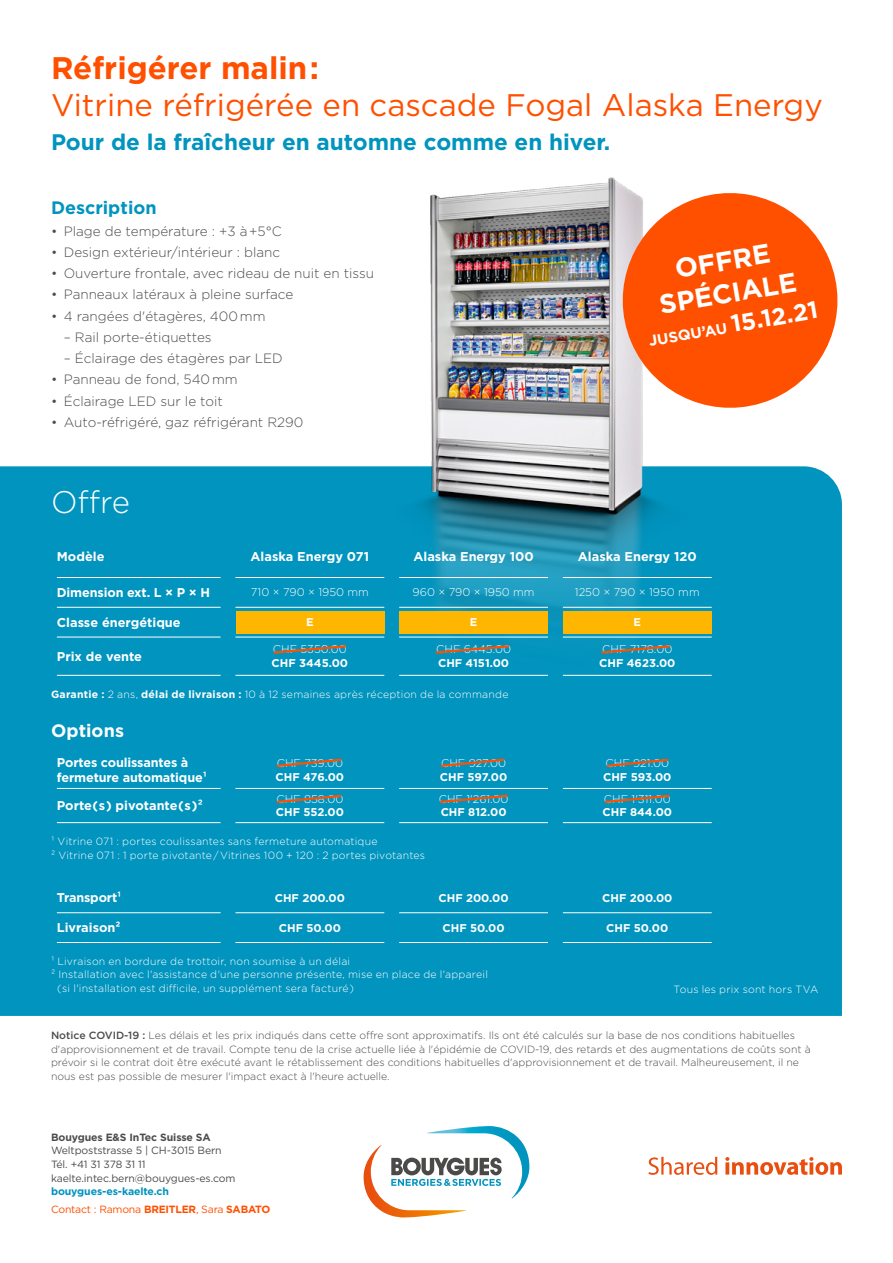
<style>
.page{position:relative;width:893px;height:1263px;background:#fff}
.page>*{position:absolute;margin:0;border:0;box-sizing:border-box;transform-origin:0 0}
.t1{font:31.2px "Gotham";color:#ff5000}
.t2{font:700 31.2px "Gotham";color:#ff5000}
.t3{font:300 31.2px "Gotham";color:#fff}
.t4{font:700 27px/32.4px "Gotham";color:#fff;text-align:center}
.t5{font:700 22.5px "Gotham";color:#0094be}
.t6{font:700 18px "Gotham";color:#0094be}
.t7{font:700 18px "Gotham";letter-spacing:.005em;color:#fff}
.t8{font:700 15px "Gotham";color:#fff}
.t9{font:300 13.5px "Gotham";color:#4c4c4e}
.t10{font:700 12.75px/15.3px "Gotham";letter-spacing:-.005em;color:#fff}
.t11{font:700 11.25px "Gotham";color:#fff}
.t12{font:300 11.25px "Gotham";color:#fff}
.t13{font:300 10.5px/13.5px "Gotham";color:#4c4c4e}
.t14{font:300 10.5px/13.5px "Gotham";letter-spacing:.02em;color:#fff}
.t15{font:10.5px/13.5px "Gotham";letter-spacing:-.01em;color:#4c4c4e}
.t16{font:700 10.5px/17.7px "Gotham";letter-spacing:-.01em;color:#0094be}
.t17{font:700 10.5px "Gotham";letter-spacing:-.01em;color:#4c4c4e}
.s1{font-size:24px}
.s2{font-weight:700}
.s3{font-weight:500}
.s4{font-weight:400;color:#ff5000}
.s5{color:#ff5000}
</style>
<div class="page">
<div style="left:0;top:466px;width:842px;height:550px;background:#0094be"></div>
<svg style="left:648px;top:1157px;width:69px;height:18px"></svg>
<svg style="left:725px;top:1157px;width:117px;height:18px"></svg>
<svg style="left:364px;top:1126px;width:165px;height:92px"></svg>
<img style="left:373px;top:177px;width:327px;height:603px">
<hr style="left:57px;top:912px;width:164px;height:1px;background:#fff">
<hr style="left:235px;top:912px;width:149px;height:1px;background:#fff">
<hr style="left:399px;top:912px;width:149px;height:1px;background:#fff">
<hr style="left:563px;top:912px;width:149px;height:1px;background:#fff">
<hr style="left:57px;top:942px;width:164px;height:1px;background:#fff">
<hr style="left:235px;top:942px;width:149px;height:1px;background:#fff">
<hr style="left:399px;top:942px;width:149px;height:1px;background:#fff">
<hr style="left:563px;top:942px;width:149px;height:1px;background:#fff">
<svg style="left:608px;top:178px;width:230px;height:244px;fill:#ff5000"></svg>
<div style="left:236px;top:611px;width:148px;height:22px;background:#ffb600"></div>
<div style="left:399px;top:611px;width:149px;height:22px;background:#ffb600"></div>
<div style="left:563px;top:611px;width:149px;height:22px;background:#ffb600"></div>
<hr style="left:57px;top:607px;width:164px;height:1px;background:#fff">
<hr style="left:235px;top:607px;width:149px;height:1px;background:#fff">
<hr style="left:399px;top:607px;width:149px;height:1px;background:#fff">
<hr style="left:563px;top:607px;width:149px;height:1px;background:#fff">
<hr style="left:57px;top:637px;width:164px;height:1px;background:#fff">
<hr style="left:235px;top:637px;width:149px;height:1px;background:#fff">
<hr style="left:399px;top:637px;width:149px;height:1px;background:#fff">
<hr style="left:563px;top:637px;width:149px;height:1px;background:#fff">
<hr style="left:57px;top:577px;width:164px;height:1px;background:#fff">
<hr style="left:235px;top:577px;width:149px;height:1px;background:#fff">
<hr style="left:399px;top:577px;width:149px;height:1px;background:#fff">
<hr style="left:563px;top:577px;width:149px;height:1px;background:#fff">
<hr style="left:57px;top:675px;width:164px;height:1px;background:#fff">
<hr style="left:235px;top:675px;width:149px;height:1px;background:#fff">
<hr style="left:399px;top:675px;width:149px;height:1px;background:#fff">
<hr style="left:563px;top:675px;width:149px;height:1px;background:#fff">
<svg style="left:271px;top:644px;width:77px;height:11px"></svg>
<svg style="left:433px;top:644px;width:78px;height:11px"></svg>
<svg style="left:599px;top:644px;width:73px;height:11px"></svg>
<hr style="left:57px;top:788px;width:164px;height:1px;background:#fff">
<hr style="left:235px;top:788px;width:149px;height:1px;background:#fff">
<hr style="left:399px;top:788px;width:149px;height:1px;background:#fff">
<hr style="left:563px;top:788px;width:149px;height:1px;background:#fff">
<hr style="left:57px;top:822px;width:164px;height:1px;background:#fff">
<hr style="left:235px;top:822px;width:149px;height:1px;background:#fff">
<hr style="left:399px;top:822px;width:149px;height:1px;background:#fff">
<hr style="left:563px;top:822px;width:149px;height:1px;background:#fff">
<svg style="left:274px;top:757px;width:70px;height:11px"></svg>
<svg style="left:274px;top:793px;width:70px;height:11px"></svg>
<svg style="left:439px;top:757px;width:68px;height:11px"></svg>
<svg style="left:438px;top:793px;width:72px;height:11px"></svg>
<svg style="left:604px;top:757px;width:67px;height:11px"></svg>
<svg style="left:602px;top:793px;width:70px;height:11px"></svg>
<h1 class="t2" style="left:51px;top:47px;width:270px">Réfrigérer malin:</h1>
<h1 class="t1" style="left:51px;top:85px;width:773px">Vitrine réfrigérée en cascade Fogal Alaska Energy</h1>
<h3 class="t5" style="left:51px;top:127px;width:561px">Pour de la fraîcheur en automne comme en hiver.</h3>
<h3 class="t6" style="left:51px;top:196px;width:107px">Description</h3>
<p class="t9" style="left:51px;top:222px;width:232px">• Plage de température : +3 à +5°C</p>
<p class="t9" style="left:51px;top:243px;width:231px">• Design extérieur/intérieur : blanc</p>
<p class="t9" style="left:51px;top:265px;width:325px">• Ouverture frontale, avec rideau de nuit en tissu</p>
<p class="t9" style="left:51px;top:286px;width:244px">• Panneaux latéraux à pleine surface</p>
<p class="t9" style="left:51px;top:307px;width:216px">• 4 rangées d'étagères, 400 mm</p>
<p class="t9" style="left:64px;top:329px;width:149px">– Rail porte-étiquettes</p>
<p class="t9" style="left:64px;top:350px;width:221px">– Éclairage des étagères par LED</p>
<p class="t9" style="left:51px;top:371px;width:188px">• Panneau de fond, 540 mm</p>
<p class="t9" style="left:51px;top:392px;width:173px">• Éclairage LED sur le toit</p>
<p class="t9" style="left:51px;top:414px;width:254px">• Auto-réfrigéré, gaz réfrigérant R290</p>
<h1 class="t3" style="left:51px;top:482px;width:80px">Offre</h1>
<h2 class="t4" style="left:651px;top:257px;width:140px;rotate:-10deg">OFFRE<br>SPÉCIALE</h2>
<h3 class="t8" style="left:647px;top:331px;width:173px;rotate:-10deg">JUSQU’AU <span class="s1">15.12.21</span></h3>
<p class="t10" style="left:57px;top:549px;width:49px">Modèle</p>
<p class="t10" style="left:251px;top:549px;width:120px">Alaska Energy 071</p>
<p class="t10" style="left:413px;top:549px;width:122px">Alaska Energy 100</p>
<p class="t10" style="left:578px;top:549px;width:120px">Alaska Energy 120</p>
<p class="t10" style="left:57px;top:585px;width:155px">Dimension ext. L × P × H</p>
<p class="t12" style="left:251px;top:585px;width:120px">710 × 790 × 1950 mm</p>
<p class="t12" style="left:413px;top:585px;width:124px">960 × 790 × 1950 mm</p>
<p class="t12" style="left:575px;top:585px;width:126px">1250 × 790 × 1950 mm</p>
<p class="t10" style="left:57px;top:614px;width:125px">Classe énergétique</p>
<p class="t11" style="left:306px;top:615px;width:9px">E</p>
<p class="t11" style="left:470px;top:615px;width:9px">E</p>
<p class="t11" style="left:633px;top:615px;width:9px">E</p>
<p class="t10" style="left:57px;top:648px;width:87px">Prix de vente</p>
<p class="t12" style="left:273px;top:642px;width:76px">CHF 5350.00</p>
<p class="t11" style="left:272px;top:655px;width:78px">CHF 3445.00</p>
<p class="t12" style="left:436px;top:642px;width:76px">CHF 6445.00</p>
<p class="t11" style="left:438px;top:655px;width:73px">CHF 4151.00</p>
<p class="t12" style="left:602px;top:642px;width:72px">CHF 7178.00</p>
<p class="t11" style="left:599px;top:655px;width:78px">CHF 4623.00</p>
<p class="t14" style="left:51px;top:687px;width:459px"><span class="s2">Garantie :</span> 2 ans, <span class="s2">délai de livraison :</span> 10 à 12 semaines après réception de la commande</p>
<h3 class="t7" style="left:51px;top:718px;width:75px">Options</h3>
<p class="t10" style="left:57px;top:754px;width:151px">Portes coulissantes à fermeture automatique¹</p>
<p class="t12" style="left:277px;top:756px;width:68px">CHF 739.00</p>
<p class="t11" style="left:276px;top:769px;width:70px">CHF 476.00</p>
<p class="t10" style="left:57px;top:798px;width:148px">Porte(s) pivotante(s)²</p>
<p class="t12" style="left:276px;top:792px;width:68px">CHF 858.00</p>
<p class="t11" style="left:276px;top:805px;width:70px">CHF 552.00</p>
<p class="t14" style="left:51px;top:834px;width:376px">¹ Vitrine 071 : portes coulissantes sans fermeture automatique<br>² Vitrine 071 : 1 porte pivotante / Vitrines 100 + 120 : 2 portes pivotantes</p>
<p class="t12" style="left:441px;top:756px;width:67px">CHF 927.00</p>
<p class="t11" style="left:440px;top:769px;width:69px">CHF 597.00</p>
<p class="t12" style="left:439px;top:792px;width:71px">CHF 1'261.00</p>
<p class="t11" style="left:441px;top:805px;width:67px">CHF 812.00</p>
<p class="t12" style="left:606px;top:756px;width:65px">CHF 921.00</p>
<p class="t11" style="left:603px;top:769px;width:70px">CHF 593.00</p>
<p class="t12" style="left:604px;top:792px;width:68px">CHF 1'311.00</p>
<p class="t11" style="left:602px;top:805px;width:71px">CHF 844.00</p>
<p class="t10" style="left:57px;top:890px;width:66px">Transport¹</p>
<p class="t11" style="left:275px;top:890px;width:72px">CHF 200.00</p>
<p class="t11" style="left:438px;top:890px;width:72px">CHF 200.00</p>
<p class="t11" style="left:602px;top:890px;width:72px">CHF 200.00</p>
<p class="t10" style="left:57px;top:920px;width:65px">Livraison²</p>
<p class="t11" style="left:279px;top:920px;width:64px">CHF 50.00</p>
<p class="t11" style="left:443px;top:920px;width:64px">CHF 50.00</p>
<p class="t11" style="left:606px;top:920px;width:64px">CHF 50.00</p>
<p class="t14" style="left:51px;top:954px;width:301px">¹ Livraison en bordure de trottoir, non soumise à un délai</p>
<p class="t14" style="left:51px;top:968px;width:438px">² Installation avec l'assistance d'une personne présente, mise en place de l'appareil</p>
<p class="t14" style="left:57px;top:981px;width:298px">(si l'installation est difficile, un supplément sera facturé)</p>
<p class="t14" style="left:674px;top:982px;width:146px">Tous les prix sont hors TVA</p>
<p class="t13" style="left:51px;top:1028px;width:761px"><span class="s3">Notice COVID-19 :</span> Les délais et les prix indiqués dans cette offre sont approximatifs. Ils ont été calculés sur la base de nos conditions habituelles d'approvisionnement et de travail. Compte tenu de la crise actuelle liée à l'épidémie de COVID-19, des retards et des augmentations de coûts sont à prévoir si le contrat doit être exécuté avant le rétablissement des conditions habituelles d'approvisionnement et de travail. Malheureusement, il ne nous est pas possible de mesurer l'impact exact à l'heure actuelle.</p>
<p class="t17" style="left:51px;top:1130px;width:161px">Bouygues E&amp;S InTec Suisse SA</p>
<p class="t15" style="left:51px;top:1144px;width:186px">Weltpoststrasse 5 | CH-3015 Bern<br>Tél. +41 31 378 31 11 kaelte.intec.bern@bouygues-es.com</p>
<p class="t16" style="left:51px;top:1182px;width:221px">bouygues-es-kaelte.ch<br><span class="s4">Contact : Ramona</span> <span class="s5">BREITLER</span><span class="s4">, Sara</span> <span class="s5">SABATO</span></p>
</div>
